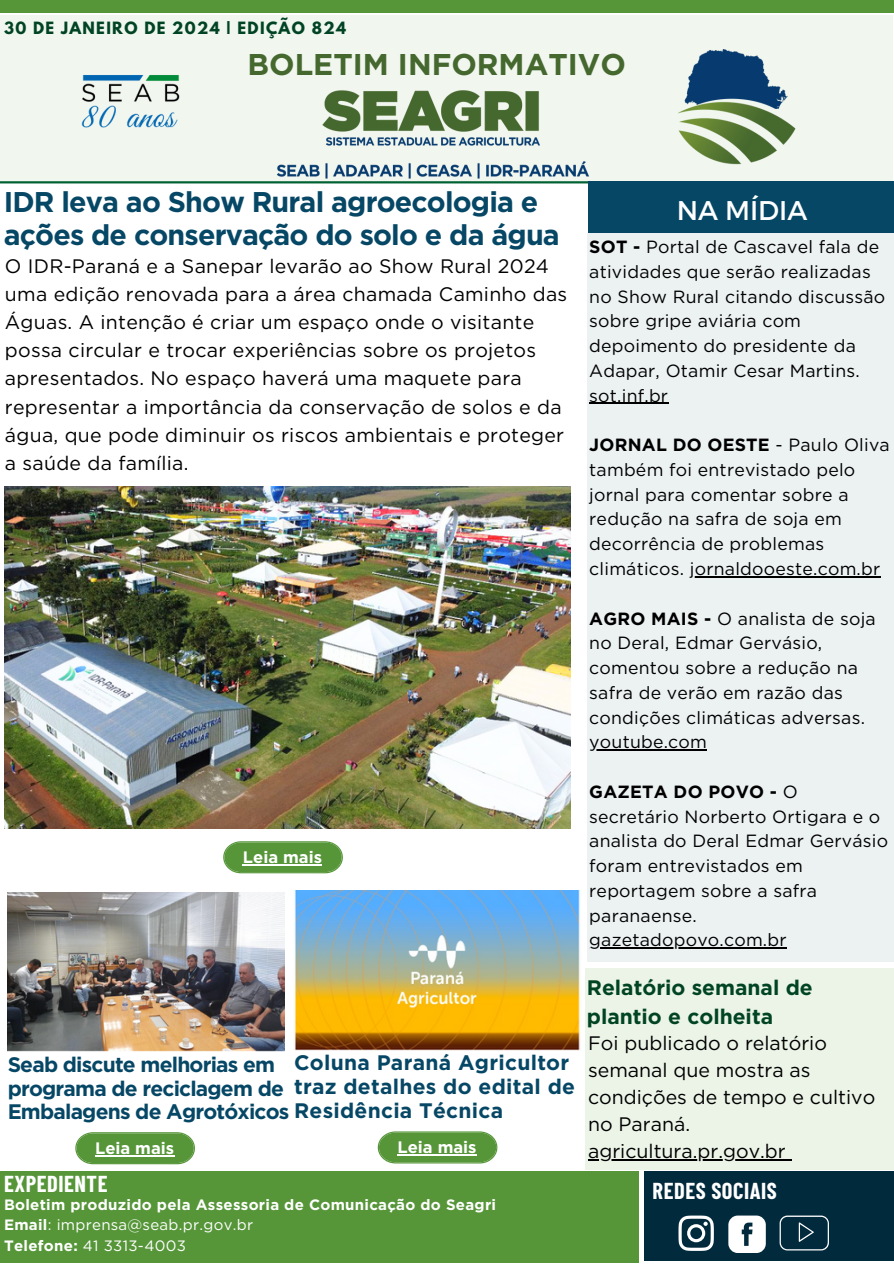
<style>
.page{position:relative;width:894px;height:1264px;background:#fff}
.page>*{position:absolute;margin:0;border:0;box-sizing:border-box;transform-origin:0 0}
.t1{font:700 30px "Gotham";color:#45682e}
.t2{font:700 28.5px/33.8px "Gotham";letter-spacing:-.03em;color:#064766}
.t3{font:27px "Montserrat";color:#fff}
.t4{font:700 22.5px "Barlow Condensed";letter-spacing:.025em;color:#fff}
.t5{font:700 21px/23.7px "Gotham";letter-spacing:-.04em;color:#064766}
.t6{font:700 21px "Gotham";letter-spacing:.015em;color:#064766}
.t7{font:700 21px/29.2px "Gotham";color:#014424}
.t8{font:19.5px/28.2px "Gotham";letter-spacing:.015em;color:#000}
.t9{font:17.7px/24.8px "Gotham";letter-spacing:.015em;color:#000}
.t10{font:700 16.5px "Gotham";color:#fff}
.t11{font:700 15px "Gotham";letter-spacing:.02em;color:#fff}
.t12{font:15px "Gotham";letter-spacing:.02em;color:#fff}
.t13{font:700 15px "League Spartan";letter-spacing:.09em;color:#014424}
.s1{font-weight:700}
</style>
<div class="page">
<hr style="left:0;top:181px;width:893px;height:2px;background:#006233">
<div style="left:0;top:15px;width:892px;height:166px;background:#f1f6ef"></div>
<img style="left:678px;top:49px;width:118px;height:116px">
<div style="left:0;top:0;width:893px;height:12px;background:#569639"></div>
<div style="left:0;top:1170px;width:638px;height:92px;background:#569639"></div>
<div style="left:644px;top:1170px;width:249px;height:89px;background:#022a3d"></div>
<svg style="left:678px;top:1215px;width:35px;height:35px"></svg>
<svg style="left:728px;top:1215px;width:37px;height:37px"></svg>
<svg style="left:779px;top:1215px;width:49px;height:35px"></svg>
<div style="left:586px;top:233px;width:307px;height:728px;background:#ecf1f1"></div>
<div style="left:588px;top:181px;width:305px;height:52px;background:#064766"></div>
<img style="left:243px;top:90px;width:346px;height:94px">
<svg style="left:75px;top:1132px;width:120px;height:32px;background:#67a14e"></svg>
<svg style="left:223px;top:841px;width:120px;height:32px;background:#68a14e"></svg>
<img style="left:81px;top:75px;width:99px;height:53px">
<div style="left:584px;top:967px;width:309px;height:202px;background:#ebf4e7"></div>
<img style="left:294px;top:890px;width:286px;height:160px">
<img style="left:5px;top:486px;width:565px;height:342px">
<img style="left:8px;top:892px;width:276px;height:159px">
<hr style="left:589px;top:403px;width:79px;height:1px;background:#000">
<hr style="left:689px;top:576px;width:191px;height:1px;background:#000">
<hr style="left:589px;top:749px;width:118px;height:1px;background:#000">
<hr style="left:589px;top:947px;width:197px;height:1px;background:#000">
<hr style="left:95px;top:1154px;width:79px;height:2px;background:#fff">
<hr style="left:243px;top:864px;width:79px;height:1px;background:#fff">
<hr style="left:588px;top:1159px;width:197px;height:1px;background:#000">
<svg style="left:377px;top:1131px;width:120px;height:32px;background:#69a14f"></svg>
<hr style="left:397px;top:1154px;width:79px;height:1px;background:#fff">
<p class="t13" style="left:4px;top:20px;width:343px">30 DE JANEIRO DE 2024 | EDIÇÃO 824</p>
<p class="t1" style="left:247px;top:46px;width:380px">BOLETIM INFORMATIVO</p>
<h5 class="t2" style="left:4px;top:184px;width:557px">IDR leva ao Show Rural agroecologia e ações de conservação do solo e da água</h5>
<p class="t8" style="left:5px;top:252px;width:563px">O IDR-Paraná e a Sanepar levarão ao Show Rural 2024 uma edição renovada para a área chamada Caminho das Águas. A intenção é criar um espaço onde o visitante possa circular e trocar experiências sobre os projetos apresentados. No espaço haverá uma maquete para representar a importância da conservação de solos e da água, que pode diminuir os riscos ambientais e proteger a saúde da família.</p>
<p class="t10" style="left:243px;top:847px;width:81px">Leia mais</p>
<p class="t6" style="left:294px;top:1050px;width:277px">Coluna Paraná Agricultor</p>
<p class="t6" style="left:294px;top:1073px;width:282px">traz detalhes do edital de</p>
<p class="t5" style="left:8px;top:1099px;width:497px">Embalagens de Agrotóxicos Residência Técnica</p>
<h6 class="t5" style="left:8px;top:1052px;width:278px">Seab discute melhorias em programa de reciclagem de</h6>
<p class="t10" style="left:95px;top:1137px;width:81px">Leia mais</p>
<h5 class="t10" style="left:411px;top:1131px;width:45px">Ouça</h5>
<p class="t10" style="left:397px;top:1137px;width:81px">Leia mais</p>
<h6 class="t3" style="left:676px;top:193px;width:132px">NA MÍDIA</h6>
<h3 class="t9" style="left:589px;top:234px;width:297px"><span class="s1">SOT -</span> Portal de Cascavel fala de atividades que serão realizadas no Show Rural citando discussão sobre gripe aviária com depoimento do presidente da<br>Adapar, Otamir Cesar Martins. sot.inf.br</h3>
<h2 class="t9" style="left:589px;top:432px;width:302px"><span class="s1">JORNAL DO OESTE</span> - Paulo Oliva também foi entrevistado pelo jornal para comentar sobre a redução na safra de soja em decorrência de problemas climáticos. jornaldooeste.com.br</h2>
<h6 class="t9" style="left:589px;top:605px;width:288px"><span class="s1">AGRO MAIS -</span> O analista de soja no Deral, Edmar Gervásio, comentou sobre a redução na safra de verão em razão das condições climáticas adversas.</h6>
<h6 class="t9" style="left:589px;top:729px;width:119px">youtube.com</h6>
<h6 class="t9" style="left:589px;top:779px;width:300px"><span class="s1">GAZETA DO POVO -</span> O secretário Norberto Ortigara e o analista do Deral Edmar Gervásio foram entrevistados em reportagem sobre a safra</h6>
<h6 class="t9" style="left:589px;top:902px;width:109px">paranaense.</h6>
<h6 class="t9" style="left:589px;top:927px;width:199px">gazetadopovo.com.br</h6>
<p class="t7" style="left:586px;top:972px;width:227px">Relatório semanal de plantio e colheita</p>
<p class="t8" style="left:588px;top:1029px;width:288px;line-height:27px">Foi publicado o relatório semanal que mostra as condições de tempo e cultivo no Paraná.</p>
<h4 class="t8" style="left:588px;top:1137px;width:199px">agricultura.pr.gov.br</h4>
<p class="t4" style="left:4px;top:1169px;width:105px">EXPEDIENTE</p>
<h5 class="t4" style="left:652px;top:1176px;width:126px">REDES SOCIAIS</h5>
<p class="t11" style="left:4px;top:1195px;width:493px">Boletim produzido pela Assessoria de Comunicação do Seagri</p>
<p class="t12" style="left:4px;top:1215px;width:250px"><span class="s1">Email</span>: imprensa@seab.pr.gov.br</p>
<p class="t12" style="left:4px;top:1236px;width:183px"><span class="s1">Telefone:</span> 41 3313-4003</p>
</div>
